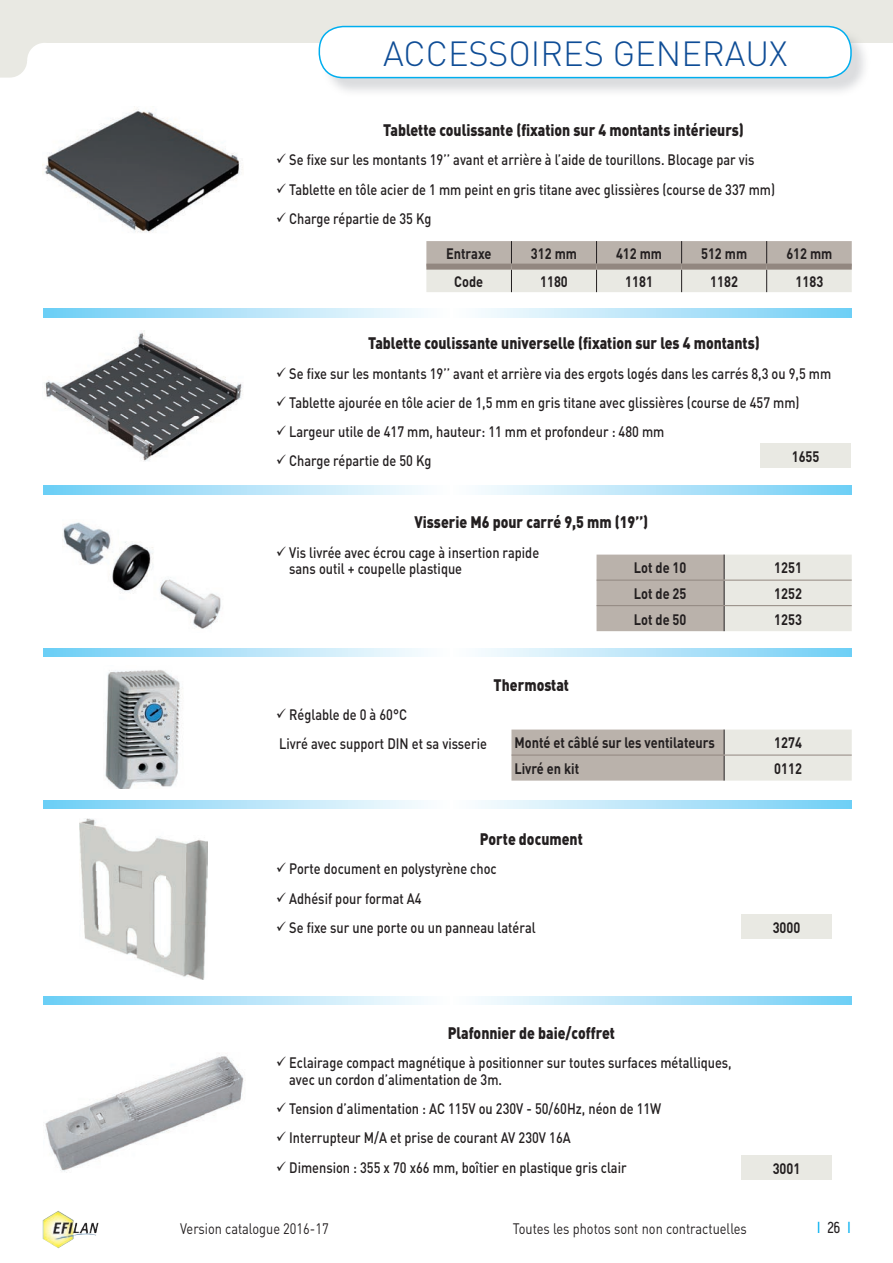
<style>
.page{position:relative;width:893px;height:1263px;background:#fff}
.page>*{position:absolute;margin:0;border:0;box-sizing:border-box;transform-origin:0 0}
.t1{font:300 34.5px "DIN";color:#0f4d96}
.t2{font:900 16.5px "DIN";color:#231f20;scale:.85 1}
.t3{font:500 15px/16.5px "DIN";color:#231f20;scale:.85 1}
.t4{font:700 15px "DIN";color:#231f20;scale:.85 1}
.t5{font:15px "DIN";color:#231f20;scale:.85 1}
.t6{font:700 15px "Leger";color:#00aeef}
.s1{color:#231f20}
</style>
<div class="page">
<img style="left:43px;top:1210px;width:55px;height:38px">
<div style="left:0;top:0;width:893px;height:43px;background:#e9e9e3"></div>
<img style="left:321px;top:28px;width:544px;height:64px">
<div style="left:319px;top:27px;width:532px;height:51px;background:#fff;border-radius:24px"></div>
<div style="left:318px;top:26px;width:533px;height:52px;border:2px solid #00aeef;border-radius:24px"></div>
<img style="left:42px;top:106px;width:201px;height:127px">
<img style="left:45px;top:330px;width:198px;height:131px">
<img style="left:105px;top:670px;width:76px;height:119px">
<img style="left:80px;top:818px;width:127px;height:161px">
<img style="left:45px;top:1053px;width:199px;height:118px">
<img style="left:62px;top:522px;width:159px;height:107px">
<svg style="left:44px;top:309px;width:807px;height:8px;background:#b7e5f9"></svg>
<svg style="left:44px;top:485px;width:807px;height:9px;background:#b7e5f9"></svg>
<svg style="left:44px;top:648px;width:807px;height:8px;background:#b7e5f9"></svg>
<svg style="left:44px;top:800px;width:807px;height:8px;background:#b7e5f9"></svg>
<svg style="left:44px;top:996px;width:807px;height:8px;background:#b7e5f9"></svg>
<svg style="left:426px;top:241px;width:425px;height:51px;background:#cfcbc4"></svg>
<div style="left:426px;top:263px;width:85px;height:6px;background:#928780"></div>
<div style="left:511px;top:263px;width:85px;height:6px;background:#928780"></div>
<div style="left:596px;top:263px;width:85px;height:6px;background:#928780"></div>
<div style="left:681px;top:263px;width:85px;height:6px;background:#928780"></div>
<div style="left:766px;top:263px;width:85px;height:6px;background:#928780"></div>
<svg style="left:596px;top:554px;width:255px;height:77px;background:#d0ccc6"></svg>
<hr style="left:596px;top:579px;width:128px;height:1px;background:#928780">
<hr style="left:724px;top:579px;width:127px;height:1px;background:#928780">
<hr style="left:596px;top:605px;width:128px;height:1px;background:#928780">
<hr style="left:724px;top:605px;width:127px;height:1px;background:#928780">
<svg style="left:511px;top:729px;width:340px;height:51px;background:#cac5bf"></svg>
<hr style="left:511px;top:754px;width:213px;height:1px;background:#928780">
<hr style="left:724px;top:754px;width:127px;height:1px;background:#928780">
<div style="left:760px;top:443px;width:91px;height:25px;background:#e9e9e3"></div>
<div style="left:741px;top:914px;width:91px;height:25px;background:#e9e9e3"></div>
<div style="left:741px;top:1155px;width:91px;height:24px;background:#e9e9e3"></div>
<svg style="left:0;top:43px;width:41px;height:35px"></svg>
<h1 class="t1" style="left:383px;top:32px;width:406px">ACCESSOIRES GENERAUX</h1>
<p class="t2" style="left:383px;top:119px;width:426px">Tablette coulissante (fixation sur 4 montants intérieurs)</p>
<p class="t3" style="left:276px;top:151px;width:564px">✓ Se fixe sur les montants 19’’ avant et arrière à l’aide de tourillons. Blocage par vis</p>
<p class="t3" style="left:276px;top:180px;width:588px">✓ Tablette en tôle acier de 1 mm peint en gris titane avec glissières (course de 337 mm)</p>
<p class="t3" style="left:276px;top:210px;width:184px">✓ Charge répartie de 35 Kg</p>
<p class="t4" style="left:446px;top:243px;width:55px">Entraxe</p>
<p class="t4" style="left:531px;top:243px;width:56px">312 mm</p>
<p class="t4" style="left:616px;top:243px;width:56px">412 mm</p>
<p class="t4" style="left:701px;top:243px;width:56px">512 mm</p>
<p class="t4" style="left:786px;top:243px;width:56px">612 mm</p>
<p class="t4" style="left:454px;top:272px;width:36px">Code</p>
<p class="t4" style="left:540px;top:272px;width:34px">1180</p>
<p class="t4" style="left:625px;top:272px;width:34px">1181</p>
<p class="t4" style="left:710px;top:272px;width:34px">1182</p>
<p class="t4" style="left:795px;top:272px;width:34px">1183</p>
<p class="t2" style="left:368px;top:332px;width:462px">Tablette coulissante universelle (fixation sur les 4 montants)</p>
<p class="t3" style="left:276px;top:364px;width:654px">✓ Se fixe sur les montants 19’’ avant et arrière via des ergots logés dans les carrés 8,3 ou 9,5 mm</p>
<p class="t3" style="left:276px;top:393px;width:617px">✓ Tablette ajourée en tôle acier de 1,5 mm en gris titane avec glissières (course de 457 mm)</p>
<p class="t3" style="left:276px;top:423px;width:458px">✓ Largeur utile de 417 mm, hauteur: 11 mm et profondeur : 480 mm</p>
<p class="t3" style="left:276px;top:452px;width:184px">✓ Charge répartie de 50 Kg</p>
<p class="t4" style="left:791px;top:446px;width:34px">1655</p>
<p class="t2" style="left:414px;top:511px;width:277px">Visserie M6 pour carré 9,5 mm (19’’)</p>
<p class="t3" style="left:289px;top:543px;width:296px;text-indent:-13px">✓ Vis livrée avec écrou cage à insertion rapide sans outil + coupelle plastique</p>
<p class="t4" style="left:634px;top:558px;width:63px">Lot de 10</p>
<p class="t4" style="left:774px;top:558px;width:34px">1251</p>
<p class="t4" style="left:634px;top:584px;width:63px">Lot de 25</p>
<p class="t4" style="left:774px;top:584px;width:34px">1252</p>
<p class="t4" style="left:634px;top:609px;width:63px">Lot de 50</p>
<p class="t4" style="left:774px;top:609px;width:34px">1253</p>
<p class="t2" style="left:493px;top:673px;width:90px">Thermostat</p>
<p class="t3" style="left:276px;top:699px;width:250px;line-height:29.2px">✓ Réglable de 0 à 60°C<br>Livré avec support DIN et sa visserie</p>
<p class="t4" style="left:514px;top:733px;width:237px">Monté et câblé sur les ventilateurs</p>
<p class="t4" style="left:774px;top:733px;width:34px">1274</p>
<p class="t4" style="left:514px;top:759px;width:78px">Livré en kit</p>
<p class="t4" style="left:774px;top:759px;width:34px">0112</p>
<p class="t2" style="left:480px;top:828px;width:123px">Porte document</p>
<p class="t3" style="left:276px;top:860px;width:261px">✓ Porte document en polystyrène choc</p>
<p class="t3" style="left:276px;top:889px;width:173px">✓ Adhésif pour format A4</p>
<p class="t3" style="left:276px;top:918px;width:307px">✓ Se fixe sur une porte ou un panneau latéral</p>
<p class="t2" style="left:448px;top:1021px;width:198px">Plafonnier de baie/coffret</p>
<p class="t3" style="left:289px;top:1053px;width:522px;text-indent:-13px">✓ Eclairage compact magnétique à positionner sur toutes surfaces métalliques, avec un cordon d’alimentation de 3m.</p>
<p class="t3" style="left:276px;top:1099px;width:455px">✓ Tension d’alimentation : AC 115V ou 230V - 50/60Hz, néon de 11W</p>
<p class="t3" style="left:276px;top:1128px;width:348px">✓ Interrupteur M/A et prise de courant AV 230V 16A</p>
<p class="t3" style="left:276px;top:1158px;width:414px">✓ Dimension : 355 x 70 x66 mm, boîtier en plastique gris clair</p>
<p class="t4" style="left:772px;top:917px;width:34px">3000</p>
<p class="t4" style="left:772px;top:1158px;width:34px">3001</p>
<p class="t5" style="left:180px;top:1218px;width:176px">Version catalogue 2016-17</p>
<p class="t5" style="left:513px;top:1218px;width:277px">Toutes les photos sont non contractuelles</p>
<p class="t6" style="left:816px;top:1218px;width:36px">I <span class="s1">26</span> I</p>
</div>
